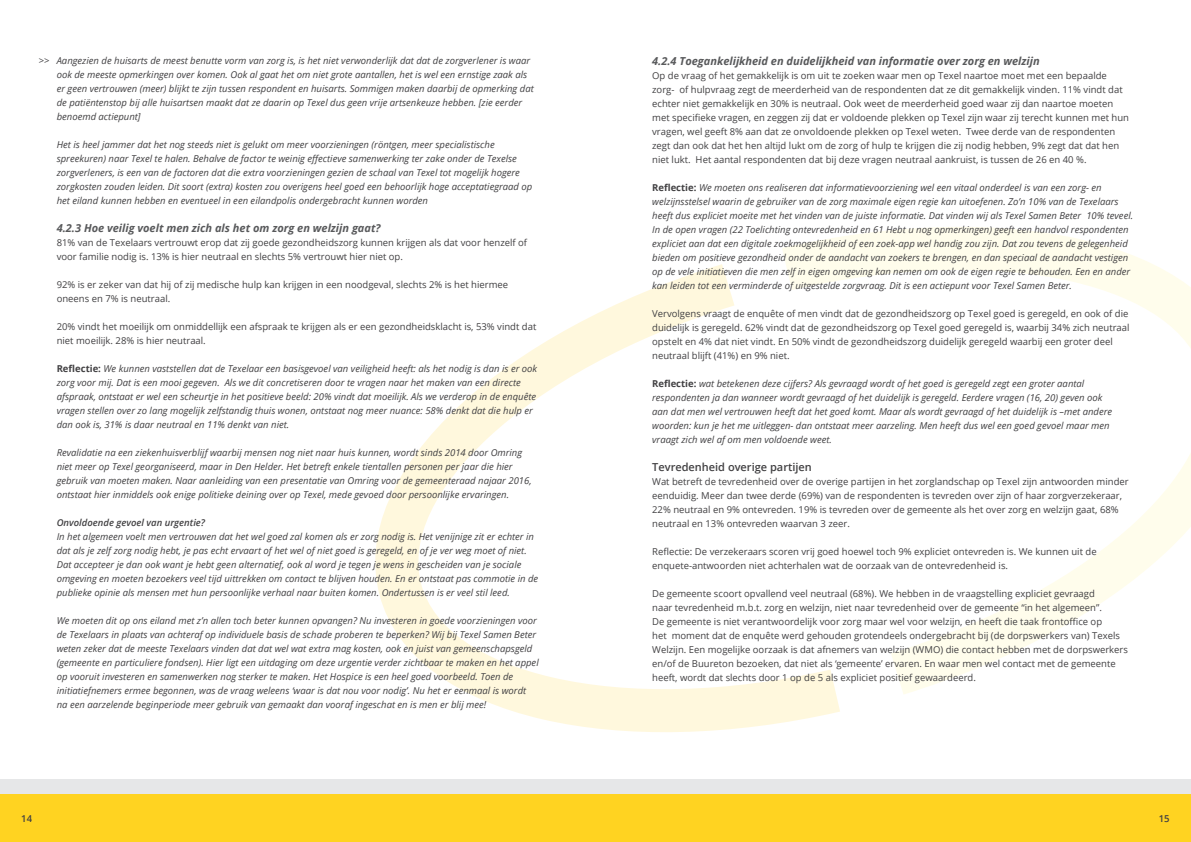
<style>
.page{position:relative;width:1191px;height:842px;background:#fff}
.page>*{position:absolute;margin:0;border:0;box-sizing:border-box;transform-origin:0 0}
.t1{font:italic 700 11px "Open Sans";color:#58595b}
.t2{font:600 11px "Open Sans";color:#414042}
.t3{font:italic 9.5px/14px "Open Sans";color:#414042}
.t4{font:9.5px/14px "Open Sans";color:#414042}
.t5{font:italic 600 9.5px "Open Sans";color:#414042}
.t6{font:600 9.5px "Open Sans";color:#414042}
.s1{font-weight:700;font-style:normal}
</style>
<div class="page">
<svg style="left:782px;top:227px;width:409px;height:467px"></svg>
<svg style="left:375px;top:264px;width:465px;height:468px"></svg>
<div style="left:0;top:794px;width:1191px;height:48px;background:#ffd321"></div>
<div style="left:0;top:780px;width:1191px;height:14px;background:#e6e7e8"></div>
<p class="t3" style="left:57px;top:53px;width:478px">Aangezien de huisarts de meest benutte vorm van zorg is, is het niet verwonderlijk dat dat de zorgverlener is waar ook de meeste opmerkingen over komen. Ook al gaat het om niet grote aantallen, het is wel een ernstige zaak als er geen vertrouwen (meer) blijkt te zijn tussen respondent en huisarts. Sommigen maken daarbij de opmerking dat de patiëntenstop bij alle huisartsen maakt dat ze daarin op Texel dus geen vrije artsenkeuze hebben. [zie eerder benoemd actiepunt]</p>
<p class="t3" style="left:57px;top:137px;width:477px">Het is heel jammer dat het nog steeds niet is gelukt om meer voorzieningen (röntgen, meer specialistische spreekuren) naar Texel te halen. Behalve de factor te weinig effectieve samenwerking ter zake onder de Texelse zorgverleners, is een van de factoren dat die extra voorzieningen gezien de schaal van Texel tot mogelijk hogere zorgkosten zouden leiden. Dit soort (extra) kosten zou overigens heel goed een behoorlijk hoge acceptatiegraad op het eiland kunnen hebben en eventueel in een eilandpolis ondergebracht kunnen worden</p>
<p class="t1" style="left:57px;top:220px;width:325px">4.2.3 Hoe veilig voelt men zich als het om zorg en welzijn gaat?</p>
<p class="t4" style="left:57px;top:235px;width:472px">81% van de Texelaars vertrouwt erop dat zij goede gezondheidszorg kunnen krijgen als dat voor henzelf of voor familie nodig is. 13% is hier neutraal en slechts 5% vertrouwt hier niet op.</p>
<p class="t4" style="left:57px;top:277px;width:453px">92% is er zeker van dat hij of zij medische hulp kan krijgen in een noodgeval, slechts 2% is het hiermee oneens en 7% is neutraal.</p>
<p class="t4" style="left:57px;top:319px;width:481px">20% vindt het moeilijk om onmiddellijk een afspraak te krijgen als er een gezondheidsklacht is, 53% vindt dat niet moeilijk. 28% is hier neutraal.</p>
<p class="t3" style="left:57px;top:361px;width:482px"><span class="s1">Reflectie:</span> We kunnen vaststellen dat de Texelaar een basisgevoel van veiligheid heeft: als het nodig is dan is er ook zorg voor mij. Dat is een mooi gegeven. Als we dit concretiseren door te vragen naar het maken van een directe afspraak, ontstaat er wel een scheurtje in het positieve beeld: 20% vindt dat moeilijk. Als we verderop in de enquête vragen stellen over zo lang mogelijk zelfstandig thuis wonen, ontstaat nog meer nuance: 58% denkt dat die hulp er dan ook is, 31% is daar neutraal en 11% denkt van niet.</p>
<p class="t3" style="left:57px;top:445px;width:476px">Revalidatie na een ziekenhuisverblijf waarbij mensen nog niet naar huis kunnen, wordt sinds 2014 door Omring niet meer op Texel georganiseerd, maar in Den Helder. Het betreft enkele tientallen personen per jaar die hier gebruik van moeten maken. Naar aanleiding van een presentatie van Omring voor de gemeenteraad najaar 2016, ontstaat hier inmiddels ook enige politieke deining over op Texel, mede gevoed door persoonlijke ervaringen.</p>
<p class="t5" style="left:57px;top:516px;width:150px">Onvoldoende gevoel van urgentie?</p>
<p class="t3" style="left:57px;top:529px;width:483px">In het algemeen voelt men vertrouwen dat het wel goed zal komen als er zorg nodig is. Het venijnige zit er echter in dat als je zelf zorg nodig hebt, je pas echt ervaart of het wel of niet goed is geregeld, en of je ver weg moet of niet.<br>Dat accepteer je dan ook want je hebt geen alternatief, ook al word je tegen je wens in gescheiden van je sociale omgeving en moeten bezoekers veel tijd uittrekken om contact te blijven houden. En er ontstaat pas commotie in de publieke opinie als mensen met hun persoonlijke verhaal naar buiten komen. Ondertussen is er veel stil leed.</p>
<p class="t3" style="left:57px;top:613px;width:483px">We moeten dit op ons eiland met z’n allen toch beter kunnen opvangen? Nu investeren in goede voorzieningen voor de Texelaars in plaats van achteraf op individuele basis de schade proberen te beperken? Wij bij Texel Samen Beter weten zeker dat de meeste Texelaars vinden dat dat wel wat extra mag kosten, ook en juist van gemeenschapsgeld (gemeente en particuliere fondsen). Hier ligt een uitdaging om deze urgentie verder zichtbaar te maken en het appel op vooruit investeren en samenwerken nog sterker te maken. Het Hospice is een heel goed voorbeeld. Toen de initiatiefnemers ermee begonnen, was de vraag weleens ‘waar is dat nou voor nodig’. Nu het er eenmaal is wordt na een aarzelende beginperiode meer gebruik van gemaakt dan vooraf ingeschat en is men er blij mee!</p>
<p class="t4" style="left:39px;top:53px;width:12px">&gt;&gt;</p>
<p class="t1" style="left:652px;top:53px;width:389px">4.2.4 Toegankelijkheid en duidelijkheid van informatie over zorg en welzijn</p>
<p class="t4" style="left:652px;top:68px;width:478px">Op de vraag of het gemakkelijk is om uit te zoeken waar men op Texel naartoe moet met een bepaalde zorg- of hulpvraag zegt de meerderheid van de respondenten dat ze dit gemakkelijk vinden. 11% vindt dat echter niet gemakkelijk en 30% is neutraal. Ook weet de meerderheid goed waar zij dan naartoe moeten met specifieke vragen, en zeggen zij dat er voldoende plekken op Texel zijn waar zij terecht kunnen met hun vragen, wel geeft 8% aan dat ze onvoldoende plekken op Texel weten. Twee derde van de respondenten zegt dan ook dat het hen altijd lukt om de zorg of hulp te krijgen die zij nodig hebben, 9% zegt dat dat hen niet lukt. Het aantal respondenten dat bij deze vragen neutraal aankruist, is tussen de 26 en 40 %.</p>
<p class="t3" style="left:652px;top:180px;width:482px"><span class="s1">Reflectie:</span> We moeten ons realiseren dat informatievoorziening wel een vitaal onderdeel is van een zorg- en welzijnsstelsel waarin de gebruiker van de zorg maximale eigen regie kan uitoefenen. Zo’n 10% van de Texelaars heeft dus expliciet moeite met het vinden van de juiste informatie. Dat vinden wij als Texel Samen Beter 10% teveel.<br>In de open vragen (22 Toelichting ontevredenheid en 61 Hebt u nog opmerkingen) geeft een handvol respondenten expliciet aan dat een digitale zoekmogelijkheid of een zoek-app wel handig zou zijn. Dat zou tevens de gelegenheid bieden om positieve gezondheid onder de aandacht van zoekers te brengen, en dan speciaal de aandacht vestigen op de vele initiatieven die men zelf in eigen omgeving kan nemen om ook de eigen regie te behouden. Een en ander kan leiden tot een verminderde of uitgestelde zorgvraag. Dit is een actiepunt voor Texel Samen Beter.</p>
<p class="t4" style="left:652px;top:306px;width:479px">Vervolgens vraagt de enquête of men vindt dat de gezondheidszorg op Texel goed is geregeld, en ook of die duidelijk is geregeld. 62% vindt dat de gezondheidszorg op Texel goed geregeld is, waarbij 34% zich neutraal opstelt en 4% dat niet vindt. En 50% vindt de gezondheidszorg duidelijk geregeld waarbij een groter deel neutraal blijft (41%) en 9% niet.</p>
<p class="t3" style="left:652px;top:376px;width:461px"><span class="s1">Reflectie:</span> wat betekenen deze cijfers? Als gevraagd wordt of het goed is geregeld zegt een groter aantal respondenten ja dan wanneer wordt gevraagd of het duidelijk is geregeld. Eerdere vragen (16, 20) geven ook aan dat men wel vertrouwen heeft dat het goed komt. Maar als wordt gevraagd of het duidelijk is –met andere woorden: kun je het me uitleggen- dan ontstaat meer aarzeling. Men heeft dus wel een goed gevoel maar men vraagt zich wel af om men voldoende weet.</p>
<p class="t2" style="left:652px;top:460px;width:161px">Tevredenheid overige partijen</p>
<p class="t4" style="left:652px;top:474px;width:478px">Wat betreft de tevredenheid over de overige partijen in het zorglandschap op Texel zijn antwoorden minder eenduidig. Meer dan twee derde (69%) van de respondenten is tevreden over zijn of haar zorgverzekeraar, 22% neutraal en 9% ontevreden. 19% is tevreden over de gemeente als het over zorg en welzijn gaat, 68% neutraal en 13% ontevreden waarvan 3 zeer.</p>
<p class="t4" style="left:652px;top:544px;width:446px">Reflectie: De verzekeraars scoren vrij goed hoewel toch 9% expliciet ontevreden is. We kunnen uit de enquete-antwoorden niet achterhalen wat de oorzaak van de ontevredenheid is.</p>
<p class="t4" style="left:652px;top:586px;width:477px">De gemeente scoort opvallend veel neutraal (68%). We hebben in de vraagstelling expliciet gevraagd<br>naar tevredenheid m.b.t. zorg en welzijn, niet naar tevredenheid over de gemeente “in het algemeen”.<br>De gemeente is niet verantwoordelijk voor zorg maar wel voor welzijn, en heeft die taak frontoffice op<br>het moment dat de enquête werd gehouden grotendeels ondergebracht bij (de dorpswerkers van) Texels Welzijn. Een mogelijke oorzaak is dat afnemers van welzijn (WMO) die contact hebben met de dorpswerkers en/of de Buureton bezoeken, dat niet als ‘gemeente’ ervaren. En waar men wel contact met de gemeente heeft, wordt dat slechts door 1 op de 5 als expliciet positief gewaardeerd.</p>
<p class="t6" style="left:21px;top:811px;width:12px">14</p>
<p class="t6" style="left:1158px;top:811px;width:12px">15</p>
</div>
